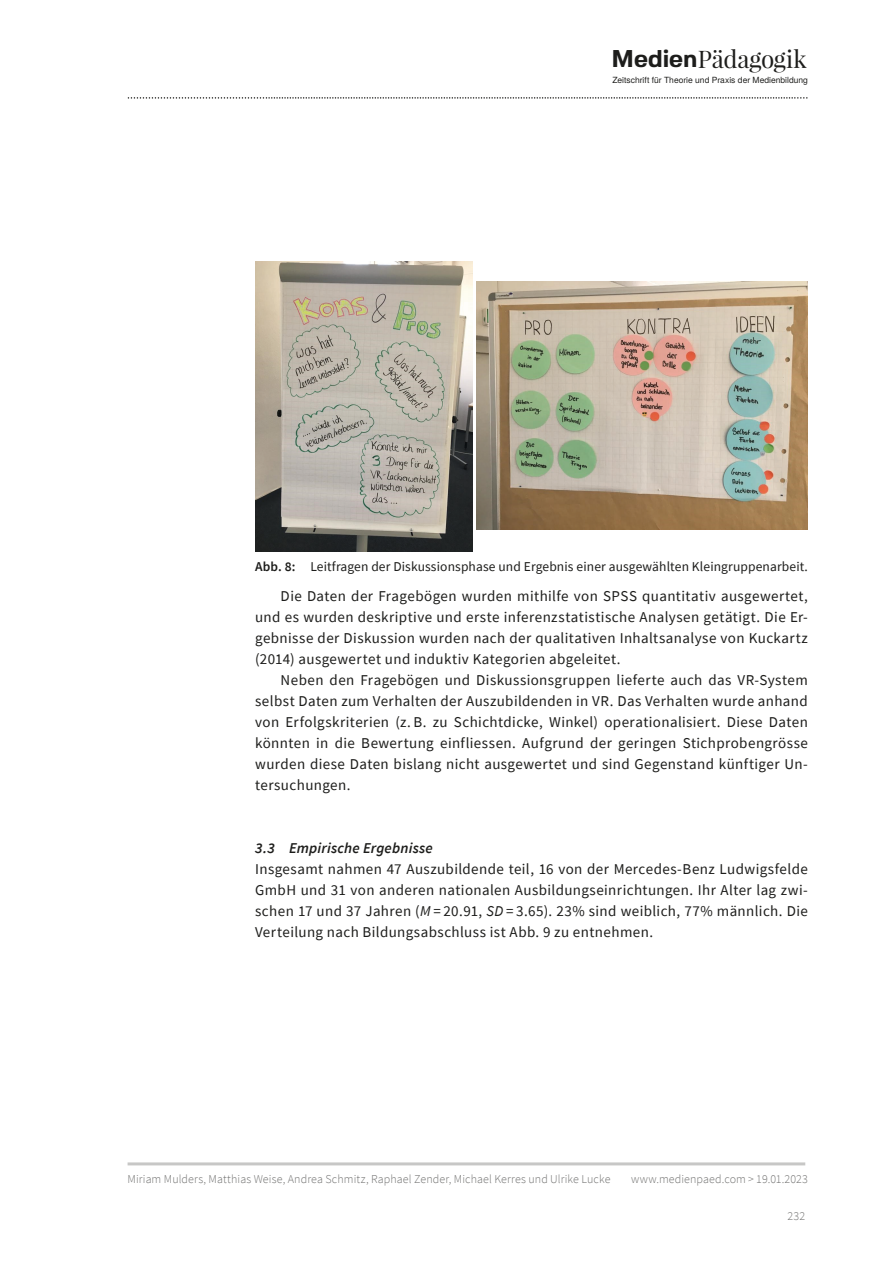
<style>
.page{position:relative;width:893px;height:1263px;background:#fff}
.page>*{position:absolute;margin:0;border:0;box-sizing:border-box;transform-origin:0 0}
.t1{font:24.3px "Playfair Display";letter-spacing:-.015em;color:#1d1d1b}
.mp-text{font:15px/21px "Source Sans Pro";letter-spacing:.025em;color:#1d1d1b;text-align:justify}
.mp-text_ohne_Einzug{font:15px/21px "Source Sans Pro";letter-spacing:.025em;color:#1d1d1b;text-align:justify}
.t2{font:italic 600 15px "Source Sans Pro";letter-spacing:.01em;color:#1d1d1b}
.mp-Abbildungen_Legen{font:13.5px "Source Sans Pro";letter-spacing:.01em;color:#1d1d1b}
.t3{font:300 12px "Source Sans Pro";letter-spacing:.01em;color:#70706f}
.t4{font:8.55px "Te X Gyre Heros";color:#1d1d1b}
.s1{font-family:"Fivo Sans";font-weight:700}
.s2{font-weight:600}
.s3{font-style:italic}
</style>
<div class="page">
<hr style="left:128px;top:1162px;width:677px;height:3px;background:#c7c7c6">
<svg style="left:128px;top:97px;width:679px;height:2px"></svg>
<img style="left:255px;top:262px;width:217px;height:289px">
<img style="left:476px;top:281px;width:332px;height:249px">
<h1 class="t1" style="left:611px;top:43px;width:197px"><span class="s1">Medien</span>Pädagogik</h1>
<p class="t4" style="left:612px;top:73px;width:197px">Zeitschrift für Theorie und Praxis der Medienbildung</p>
<p class="mp-Abbildungen_Legen" style="left:255px;top:558px;width:554px"><span class="s2">Abb. 8:</span> Leitfragen der Diskussionsphase und Ergebnis einer ausgewählten Kleingruppenarbeit.</p>
<p class="mp-text" style="left:255px;top:585px;width:554px;text-indent:26px">Die Daten der Fragebögen wurden mithilfe von SPSS quantitativ ausgewertet, und es wurden deskriptive und erste inferenzstatistische Analysen getätigt. Die Er&shy;gebnisse der Diskussion wurden nach der qualitativen Inhaltsanalyse von Kuckartz (2014) ausgewertet und induktiv Kategorien abgeleitet.</p>
<p class="mp-text" style="left:255px;top:669px;width:554px;text-indent:26px">Neben den Fragebögen und Diskussionsgruppen lieferte auch das VR-System selbst Daten zum Verhalten der Auszubildenden in VR. Das Verhalten wurde anhand von Erfolgskriterien (z. B. zu Schichtdicke, Winkel) operationalisiert. Diese Daten könnten in die Bewertung einfliessen. Aufgrund der geringen Stichprobengrösse wurden diese Daten bislang nicht ausgewertet und sind Gegenstand künftiger Un&shy;tersuchungen.</p>
<h2 class="t2" style="left:255px;top:838px;width:179px">3.3 Empirische Ergebnisse</h2>
<p class="mp-text_ohne_Einzug" style="left:255px;top:858px;width:554px">Insgesamt nahmen 47 Auszubildende teil, 16 von der Mercedes-Benz Ludwigsfelde GmbH und 31 von anderen nationalen Ausbildungseinrichtungen. Ihr Alter lag zwi&shy;schen 17 und 37 Jahren (<span class="s3">M</span> = 20.91, <span class="s3">SD</span> = 3.65). 23% sind weiblich, 77% männlich. Die Verteilung nach Bildungsabschluss ist Abb. 9 zu entnehmen.</p>
<p class="t3" style="left:128px;top:1171px;width:484px">Miriam Mulders, Matthias Weise, Andrea Schmitz, Raphael Zender, Michael Kerres und Ulrike Lucke</p>
<p class="t3" style="left:631px;top:1171px;width:178px">www.medienpaed.com &gt; 19.01.2023</p>
<p class="t3" style="left:787px;top:1208px;width:19px">232</p>
</div>
